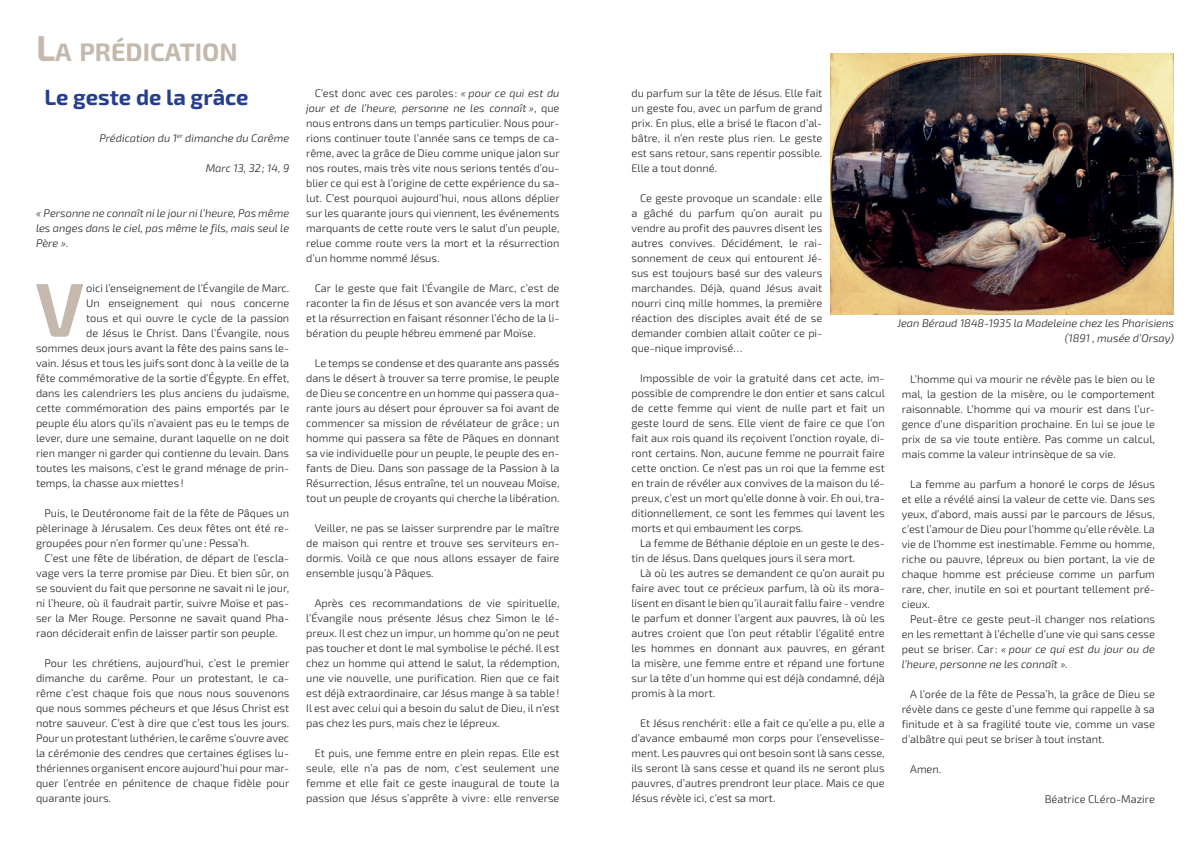
<style>
.page{position:relative;width:1191px;height:842px;background:#fff}
.page>*{position:absolute;margin:0;border:0;box-sizing:border-box;transform-origin:0 0}
.t1{font:700 76.2px "Exo 2";color:#c5b9ae}
.t2{font:700 25.2px "Exo 2";color:#c5b9ae}
.t3{font:700 22px "Exo 2";color:#253f8e}
.t4{font:300 11px/15px "Exo 2";color:#231f20;text-align:justify}
.t5{font:italic 300 11px/15px "Exo 2";color:#231f20;text-align:justify}
.s1{font-size:36px}
.s2{font-style:italic}
</style>
<div class="page">
<img style="left:831px;top:53px;width:342px;height:261px">
<h2 class="t2" style="left:36px;top:37px;width:203px"><span class="s1">L</span>A PRÉDICATION</h2>
<h3 class="t3" style="left:45px;top:84px;width:205px">Le geste de la grâce</h3>
<p class="t5" style="left:99px;top:131px;width:191px">Prédication du 1<sup>er</sup> dimanche du Carême</p>
<p class="t5" style="left:206px;top:161px;width:85px">Marc 13, 32; 14, 9</p>
<p class="t5" style="left:36px;top:206px;width:255px">« Personne ne connaît ni le jour ni l’heure, Pas même les anges dans le ciel, pas même le fils, mais seul le Père ».</p>
<h1 class="t1" style="left:35px;top:264px;width:50px">V</h1>
<p class="t4" style="left:86px;top:281px;width:204px">oici l’enseignement de l’Évangile de Marc.</p>
<p class="t4" style="left:86px;top:296px;width:204px">Un enseignement qui nous concerne</p>
<p class="t4" style="left:86px;top:311px;width:204px">tous et qui ouvre le cycle de la passion</p>
<p class="t4" style="left:86px;top:326px;width:204px">de Jésus le Christ. Dans l’Évangile, nous</p>
<p class="t4" style="left:36px;top:341px;width:255px">sommes deux jours avant la fête des pains sans le-</p>
<p class="t4" style="left:36px;top:356px;width:255px">vain. Jésus et tous les juifs sont donc à la veille de la</p>
<p class="t4" style="left:36px;top:371px;width:255px">fête commémorative de la sortie d’Égypte. En effet,</p>
<p class="t4" style="left:36px;top:386px;width:255px">dans les calendriers les plus anciens du judaïsme,</p>
<p class="t4" style="left:36px;top:401px;width:255px">cette commémoration des pains emportés par le</p>
<p class="t4" style="left:36px;top:416px;width:255px">peuple élu alors qu’ils n’avaient pas eu le temps de</p>
<p class="t4" style="left:36px;top:431px;width:255px">lever, dure une semaine, durant laquelle on ne doit</p>
<p class="t4" style="left:36px;top:446px;width:255px">rien manger ni garder qui contienne du levain. Dans</p>
<p class="t4" style="left:36px;top:461px;width:255px">toutes les maisons, c’est le grand ménage de prin-</p>
<p class="t4" style="left:36px;top:476px;width:149px">temps, la chasse aux miettes!</p>
<p class="t4" style="left:36px;top:506px;width:255px;text-indent:9px">Puis, le Deutéronome fait de la fête de Pâques un pèlerinage à Jérusalem. Ces deux fêtes ont été re&shy;groupées pour n’en former qu’une: Pessa’h.</p>
<p class="t4" style="left:36px;top:551px;width:255px;text-indent:9px">C’est une fête de libération, de départ de l’escla&shy;vage vers la terre promise par Dieu. Et bien sûr, on se souvient du fait que personne ne savait ni le jour, ni l’heure, où il faudrait partir, suivre Moïse et pas&shy;ser la Mer Rouge. Personne ne savait quand Pha&shy;raon déciderait enfin de laisser partir son peuple.</p>
<p class="t4" style="left:36px;top:656px;width:255px;text-indent:9px">Pour les chrétiens, aujourd’hui, c’est le premier dimanche du carême. Pour un protestant, le ca&shy;rême c’est chaque fois que nous nous souvenons que nous sommes pécheurs et que Jésus Christ est notre sauveur. C’est à dire que c’est tous les jours.<br>Pour un protestant luthérien, le carême s’ouvre avec la cérémonie des cendres que certaines églises lu&shy;thériennes organisent encore aujourd’hui pour mar&shy;quer l’entrée en pénitence de chaque fidèle pour quarante jours.</p>
<p class="t4" style="left:306px;top:86px;width:255px;text-indent:9px">C’est donc avec ces paroles: <span class="s2">« pour ce qui est du jour et de l’heure, personne ne les connaît »</span>, que nous entrons dans un temps particulier. Nous pour&shy;rions continuer toute l’année sans ce temps de ca&shy;rême, avec la grâce de Dieu comme unique jalon sur nos routes, mais très vite nous serions tentés d’ou&shy;blier ce qui est à l’origine de cette expérience du sa&shy;lut. C’est pourquoi aujourd’hui, nous allons déplier sur les quarante jours qui viennent, les événements marquants de cette route vers le salut d’un peuple, relue comme route vers la mort et la résurrection d’un homme nommé Jésus.</p>
<p class="t4" style="left:306px;top:281px;width:255px;text-indent:9px">Car le geste que fait l’Évangile de Marc, c’est de raconter la fin de Jésus et son avancée vers la mort et la résurrection en faisant résonner l’écho de la li&shy;bération du peuple hébreu emmené par Moïse.</p>
<p class="t4" style="left:306px;top:356px;width:255px;text-indent:9px">Le temps se condense et des quarante ans passés dans le désert à trouver sa terre promise, le peuple de Dieu se concentre en un homme qui passera qua&shy;rante jours au désert pour éprouver sa foi avant de commencer sa mission de révélateur de grâce; un homme qui passera sa fête de Pâques en donnant sa vie individuelle pour un peuple, le peuple des en&shy;fants de Dieu. Dans son passage de la Passion à la Résurrection, Jésus entraîne, tel un nouveau Moïse, tout un peuple de croyants qui cherche la libération.</p>
<p class="t4" style="left:306px;top:521px;width:255px;text-indent:9px">Veiller, ne pas se laisser surprendre par le maître de maison qui rentre et trouve ses serviteurs en&shy;dormis. Voilà ce que nous allons essayer de faire ensemble jusqu’à Pâques.</p>
<p class="t4" style="left:306px;top:596px;width:255px;text-indent:9px">Après ces recommandations de vie spirituelle, l’Évangile nous présente Jésus chez Simon le lé&shy;preux. Il est chez un impur, un homme qu’on ne peut pas toucher et dont le mal symbolise le péché. Il est chez un homme qui attend le salut, la rédemption, une vie nouvelle, une purification. Rien que ce fait est déjà extraordinaire, car Jésus mange à sa table!<br>Il est avec celui qui a besoin du salut de Dieu, il n’est pas chez les purs, mais chez le lépreux.</p>
<p class="t4" style="left:306px;top:746px;width:255px;text-indent:9px">Et puis, une femme entre en plein repas. Elle est seule, elle n’a pas de nom, c’est seulement une femme et elle fait ce geste inaugural de toute la passion que Jésus s’apprête à vivre: elle renverse</p>
<p class="t4" style="left:631px;top:86px;width:192px">du parfum sur la tête de Jésus. Elle fait un geste fou, avec un parfum de grand prix. En plus, elle a brisé le flacon d’al&shy;bâtre, il n’en reste plus rien. Le geste est sans retour, sans repentir possible.<br>Elle a tout donné.</p>
<p class="t4" style="left:631px;top:191px;width:192px;text-indent:9px">Ce geste provoque un scandale: elle a gâché du parfum qu’on aurait pu vendre au profit des pauvres disent les autres convives. Décidément, le rai&shy;sonnement de ceux qui entourent Jé&shy;sus est toujours basé sur des valeurs marchandes. Déjà, quand Jésus avait nourri cinq mille hommes, la première réaction des disciples avait été de se demander combien allait coûter ce pi&shy;que-nique improvisé…</p>
<p class="t4" style="left:631px;top:371px;width:255px;text-indent:9px">Impossible de voir la gratuité dans cet acte, im&shy;possible de comprendre le don entier et sans calcul de cette femme qui vient de nulle part et fait un geste lourd de sens. Elle vient de faire ce que l’on fait aux rois quand ils reçoivent l’onction royale, di&shy;ront certains. Non, aucune femme ne pourrait faire cette onction. Ce n’est pas un roi que la femme est en train de révéler aux convives de la maison du lé&shy;preux, c’est un mort qu’elle donne à voir. Eh oui, tra&shy;ditionnellement, ce sont les femmes qui lavent les morts et qui embaument les corps.</p>
<p class="t4" style="left:631px;top:536px;width:255px;text-indent:9px">La femme de Béthanie déploie en un geste le des&shy;tin de Jésus. Dans quelques jours il sera mort.</p>
<p class="t4" style="left:631px;top:566px;width:255px;text-indent:9px">Là où les autres se demandent ce qu’on aurait pu faire avec tout ce précieux parfum, là où ils mora&shy;lisent en disant le bien qu’il aurait fallu faire - vendre le parfum et donner l’argent aux pauvres, là où les autres croient que l’on peut rétablir l’égalité entre les hommes en donnant aux pauvres, en gérant la misère, une femme entre et répand une fortune sur la tête d’un homme qui est déjà condamné, déjà promis à la mort.</p>
<p class="t4" style="left:631px;top:716px;width:255px;text-indent:9px">Et Jésus renchérit: elle a fait ce qu’elle a pu, elle a d’avance embaumé mon corps pour l’ensevelisse&shy;ment. Les pauvres qui ont besoin sont là sans cesse, ils seront là sans cesse et quand ils ne seront plus pauvres, d’autres prendront leur place. Mais ce que Jésus révèle ici, c’est sa mort.</p>
<p class="t5" style="left:897px;top:316px;width:278px;text-align:right">Jean Béraud 1848-1935 la Madeleine chez les Pharisiens (1891 , musée d’Orsay)</p>
<p class="t4" style="left:901px;top:372px;width:255px;text-indent:9px">L’homme qui va mourir ne révèle pas le bien ou le mal, la gestion de la misère, ou le comportement raisonnable. L’homme qui va mourir est dans l’ur&shy;gence d’une disparition prochaine. En lui se joue le prix de sa vie toute entière. Pas comme un calcul, mais comme la valeur intrinsèque de sa vie.</p>
<p class="t4" style="left:901px;top:477px;width:255px;text-indent:9px">La femme au parfum a honoré le corps de Jésus et elle a révélé ainsi la valeur de cette vie. Dans ses yeux, d’abord, mais aussi par le parcours de Jésus, c’est l’amour de Dieu pour l’homme qu’elle révèle. La vie de l’homme est inestimable. Femme ou homme, riche ou pauvre, lépreux ou bien portant, la vie de chaque homme est précieuse comme un parfum rare, cher, inutile en soi et pourtant tellement pré&shy;cieux.</p>
<p class="t4" style="left:901px;top:612px;width:255px;text-indent:9px">Peut-être ce geste peut-il changer nos relations en les remettant à l’échelle d’une vie qui sans cesse peut se briser. Car: <span class="s2">« pour ce qui est du jour ou de l’heure, personne ne les connaît ».</span></p>
<p class="t4" style="left:901px;top:687px;width:255px;text-indent:9px">A l’orée de la fête de Pessa’h, la grâce de Dieu se révèle dans ce geste d’une femme qui rappelle à sa finitude et à sa fragilité toute vie, comme un vase d’albâtre qui peut se briser à tout instant.</p>
<p class="t4" style="left:910px;top:762px;width:33px">Amen.</p>
<p class="t4" style="left:1044px;top:792px;width:112px">Béatrice CLéro-Mazire</p>
</div>
